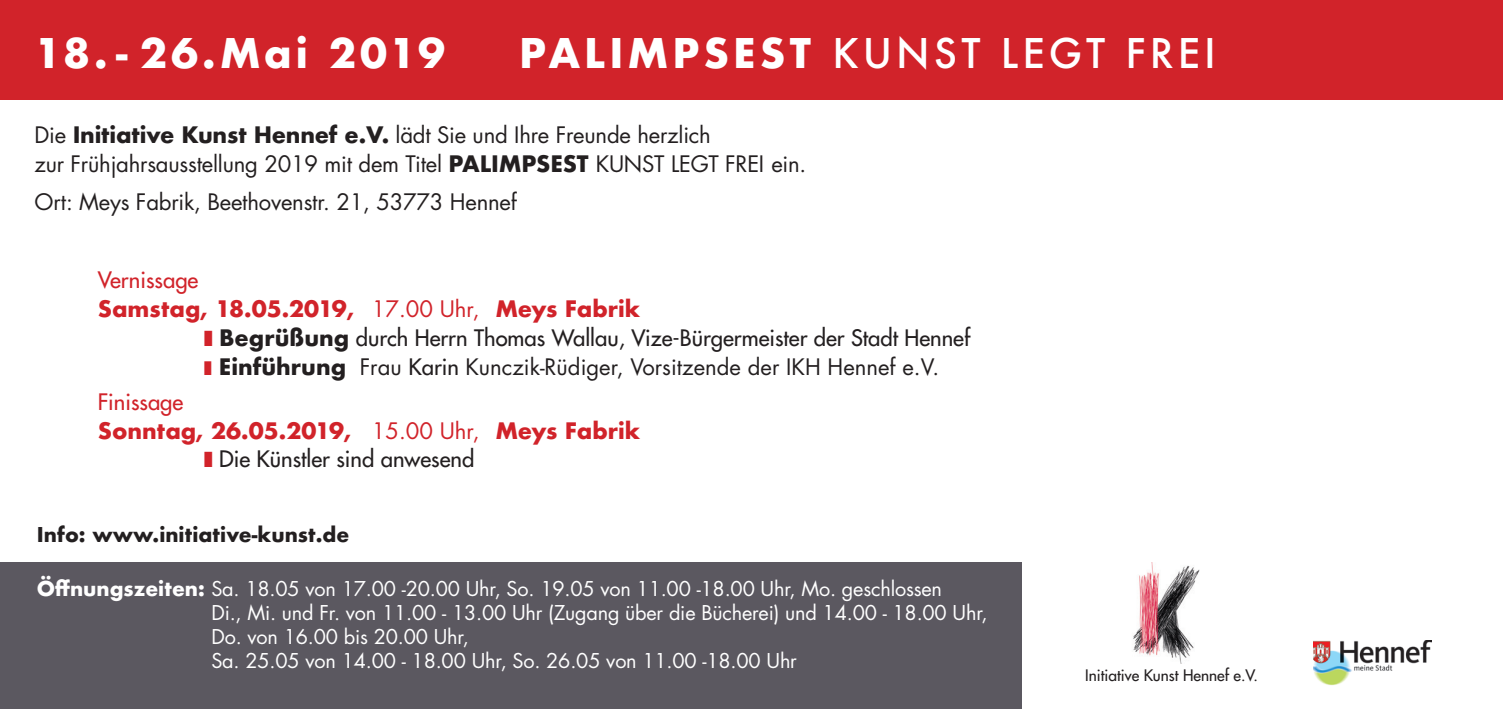
<style>
.page{position:relative;width:1503px;height:709px;background:#fff}
.page>*{position:absolute;margin:0;border:0;box-sizing:border-box;transform-origin:0 0}
.t1{font:500 39.75px "Futura";letter-spacing:.1em;color:#fff}
.t2{font:700 39.75px "Futura";letter-spacing:.075em;color:#fff}
.t3{font:22px/28.8px "Futura";letter-spacing:-.01em;color:#231f20}
.t4{font:22px "Futura";color:#231f20}
.t5{font:700 22px "Futura";color:#d1232a}
.t6{font:22px "Futura";color:#d1232a}
.t7{font:20px/23.8px "Futura";letter-spacing:-.01em;color:#fff}
.t8{font:700 20px "Futura";color:#231f20}
.t9{font:15.5px "Futura";color:#231f20}
.s1{font-weight:700}
.s2{font-weight:400}
.s3{font-style:inherit}
</style>
<div class="page">
<div style="left:0;top:562px;width:1021px;height:147px;background:#5b5860"></div>
<div style="left:0;top:0;width:1502px;height:100px;background:#d1232a"></div>
<img style="left:1313px;top:641px;width:118px;height:45px">
<img style="left:1133px;top:562px;width:67px;height:102px">
<h1 class="t2" style="left:35px;top:25px;width:412px">18. - 26.Mai 2019</h1>
<h1 class="t1" style="left:519px;top:26px;width:698px"><span class="s1">PALIMPSEST</span> KUNST LEGT FREI</h1>
<p class="t3" style="left:35px;top:121px;width:678px">Die <span class="s1">Initiative Kunst Hennef e.V.</span> lädt Sie und Ihre Freunde herzlich zur Frühjahrsausstellung 2019 mit dem Titel <span class="s1">Palimpsest</span></p>
<p class="t3" style="left:596px;top:149px;width:212px">Ku nst legt frei ein.</p>
<p class="t3" style="left:35px;top:187px;width:484px">Ort: Meys Fabrik, Beethovenstr. 21, 53773 Hennef</p>
<p class="t6" style="left:98px;top:266px;width:102px">Vernissage</p>
<p class="t5" style="left:98px;top:293px;width:544px">Samstag, 18.05.2019, <span class="s2">17.00 Uhr,</span> Meys Fabrik</p>
<p class="t4" style="left:219px;top:323px;width:752px"><span class="s1">Begrüßung</span> durch Herrn Thomas Wallau, Vize-Bürgermeister der Stadt Hennef</p>
<p class="t3" style="left:219px;top:352px;width:721px"><span class="s1">Einführung</span> Frau <span class="s3">Karin</span> Kunczik-Rüdiger, Vorsitzende der IKH Hennef e.V.</p>
<p class="t6" style="left:98px;top:387px;width:87px">Finissage</p>
<p class="t5" style="left:98px;top:414px;width:544px">Sonntag, 26.05.2019, <span class="s2">15.00 Uhr,</span> Meys Fabrik</p>
<p class="t4" style="left:219px;top:445px;width:257px">Die Künstler sind anwesend</p>
<p class="t8" style="left:37px;top:520px;width:314px">Info: www.initiative-kunst.de</p>
<p class="t7" style="left:211px;top:577px;width:778px;text-indent:-174px"><span class="s1">Öffnungszeiten:</span> Sa. 18.05 von 17.00 -20.00 Uhr, So. 19.05 von 11.00 -18.00 Uhr, Mo. geschlossen<br>Di., Mi. und Fr. von 11.00 - 13.00 Uhr (Zugang über die Bücherei) und 14.00 - 18.00 Uhr, Do. von 16.00 bis 20.00 Uhr,<br>Sa. 25.05 von 14.00 - 18.00 Uhr, So. 26.05 von 11.00 -18.00 Uhr</p>
<p class="t9" style="left:1085px;top:665px;width:174px">Initiative Kunst Hennef e.V.</p>
</div>
